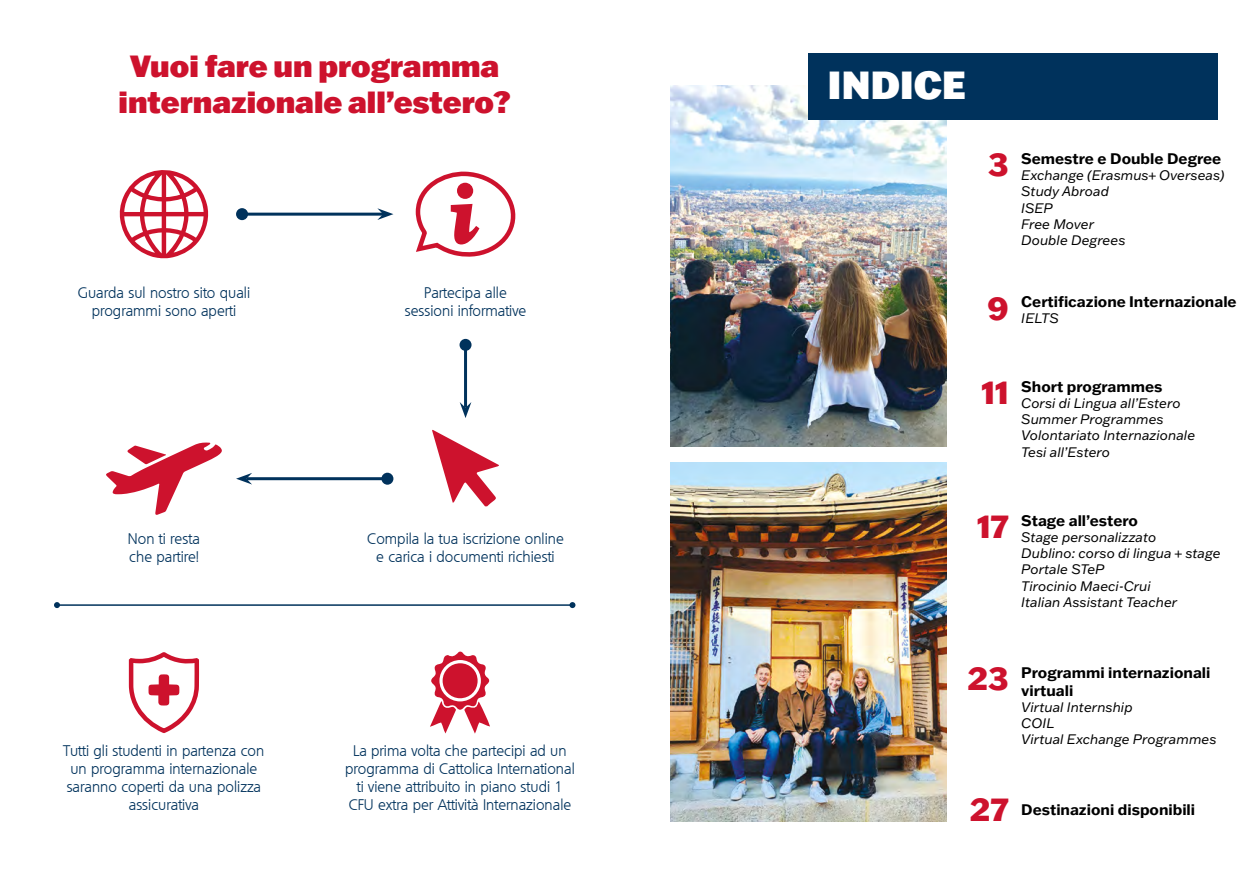
<style>
.page{position:relative;width:1259px;height:893px;background:#fff}
.page>*{position:absolute;margin:0;border:0;box-sizing:border-box;transform-origin:0 0}
.t1{font:900 38.4px "Franklin Gothic ATF";color:#fff}
.t2{font:900 30px/36px "Franklin Gothic ATF";color:#cd122d;text-align:center}
.t3{font:300 15px/18px "Quebec";color:#00325c;text-align:center}
.t4{font:700 15px/18px "Franklin Gothic ATF";color:#000}
.t5{font:italic 13.5px/16.2px "Franklin Gothic ATF";color:#000}
.s1{font-weight:800;font-size:31.95px;color:#cd122d}
</style>
<div class="page">
<img style="left:670px;top:86px;width:276px;height:361px">
<img style="left:670px;top:463px;width:276px;height:358px">
<div style="left:808px;top:54px;width:410px;height:66px;background:#00325c"></div>
<svg style="left:119px;top:170px;width:90px;height:88px"></svg>
<svg style="left:415px;top:171px;width:101px;height:336px"></svg>
<svg style="left:451px;top:204px;width:28px;height:41px"></svg>
<div style="left:457px;top:183px;width:16px;height:16px;background:#cd122d;border-radius:50%"></div>
<svg style="left:128px;top:652px;width:72px;height:81px"></svg>
<svg style="left:432px;top:430px;width:67px;height:76px"></svg>
<svg style="left:106px;top:442px;width:116px;height:73px"></svg>
<hr style="left:242px;top:213px;width:141px;height:3px;background:#00325c">
<div style="left:236px;top:208px;width:12px;height:12px;background:#00325c;border-radius:50%"></div>
<svg style="left:377px;top:208px;width:16px;height:12px"></svg>
<hr style="left:464px;top:345px;width:3px;height:63px;background:#00325c">
<div style="left:459px;top:339px;width:12px;height:12px;background:#00325c;border-radius:50%"></div>
<svg style="left:460px;top:402px;width:11px;height:16px"></svg>
<hr style="left:246px;top:477px;width:141px;height:3px;background:#00325c">
<div style="left:381px;top:473px;width:12px;height:12px;background:#00325c;border-radius:50%"></div>
<svg style="left:236px;top:473px;width:16px;height:12px"></svg>
<svg style="left:430px;top:651px;width:60px;height:83px"></svg>
<div style="left:442px;top:663px;width:35px;height:35px;background:#cd122d;border-radius:50%"></div>
<hr style="left:57px;top:604px;width:515px;height:2px;background:#00325c">
<svg style="left:54px;top:602px;width:6px;height:6px"></svg>
<svg style="left:569px;top:602px;width:6px;height:6px"></svg>
<h2 class="t2" style="left:119px;top:47px;width:394px">Vuoi fare un programma internazionale all’estero?</h2>
<p class="t3" style="left:78px;top:284px;width:174px">Guarda sul nostro sito quali programmi sono aperti</p>
<p class="t3" style="left:128px;top:530px;width:73px;text-align:left">Non ti resta che partire!</p>
<p class="t3" style="left:405px;top:284px;width:123px">Partecipa alle sessioni informative</p>
<p class="t3" style="left:367px;top:530px;width:198px">Compila la tua iscrizione online e carica i documenti richiesti</p>
<p class="t3" style="left:64px;top:741px;width:202px">Tutti gli studenti in partenza con un programma internazionale saranno coperti da una polizza assicurativa</p>
<p class="t3" style="left:345px;top:741px;width:231px">La prima volta che partecipi ad un programma di Cattolica International ti viene attribuito in piano studi 1<br>CFU extra per Attività Internazionale</p>
<h1 class="t1" style="left:828px;top:59px;width:139px">INDICE</h1>
<p class="t4" style="left:988px;top:149px;width:235px"><span class="s1">3</span> Semestre e Double Degree</p>
<p class="t5" style="left:1021px;top:167px;width:205px">Exchange (Erasmus+ Overseas)<br>Study Abroad<br>ISEP<br>Free Mover<br>Double Degrees</p>
<p class="t4" style="left:987px;top:292px;width:251px"><span class="s1">9</span> Certificazione Internazionale</p>
<p class="t5" style="left:1021px;top:310px;width:39px">IELTS</p>
<p class="t4" style="left:981px;top:377px;width:182px"><span class="s1">11</span> Short programmes</p>
<p class="t5" style="left:1021px;top:395px;width:175px">Corsi di Lingua all’Estero<br>Summer Programmes<br>Volontariato Internazionale<br>Tesi all’Estero</p>
<p class="t4" style="left:977px;top:511px;width:162px"><span class="s1">17</span> Stage all’estero</p>
<p class="t5" style="left:1021px;top:529px;width:201px">Stage personalizzato<br>Dublino: corso di lingua + stage<br>Portale STeP<br>Tirocinio Maeci-Crui<br>Italian Assistant Teacher</p>
<p class="t4" style="left:1021px;top:663px;width:191px;text-indent:-54px"><span class="s1">23</span> Programmi internazionali virtuali</p>
<p class="t5" style="left:1021px;top:698px;width:197px">Virtual Internship<br>COIL<br>Virtual Exchange Programmes</p>
<p class="t4" style="left:970px;top:800px;width:227px"><span class="s1">27</span> Destinazioni disponibili</p>
</div>
